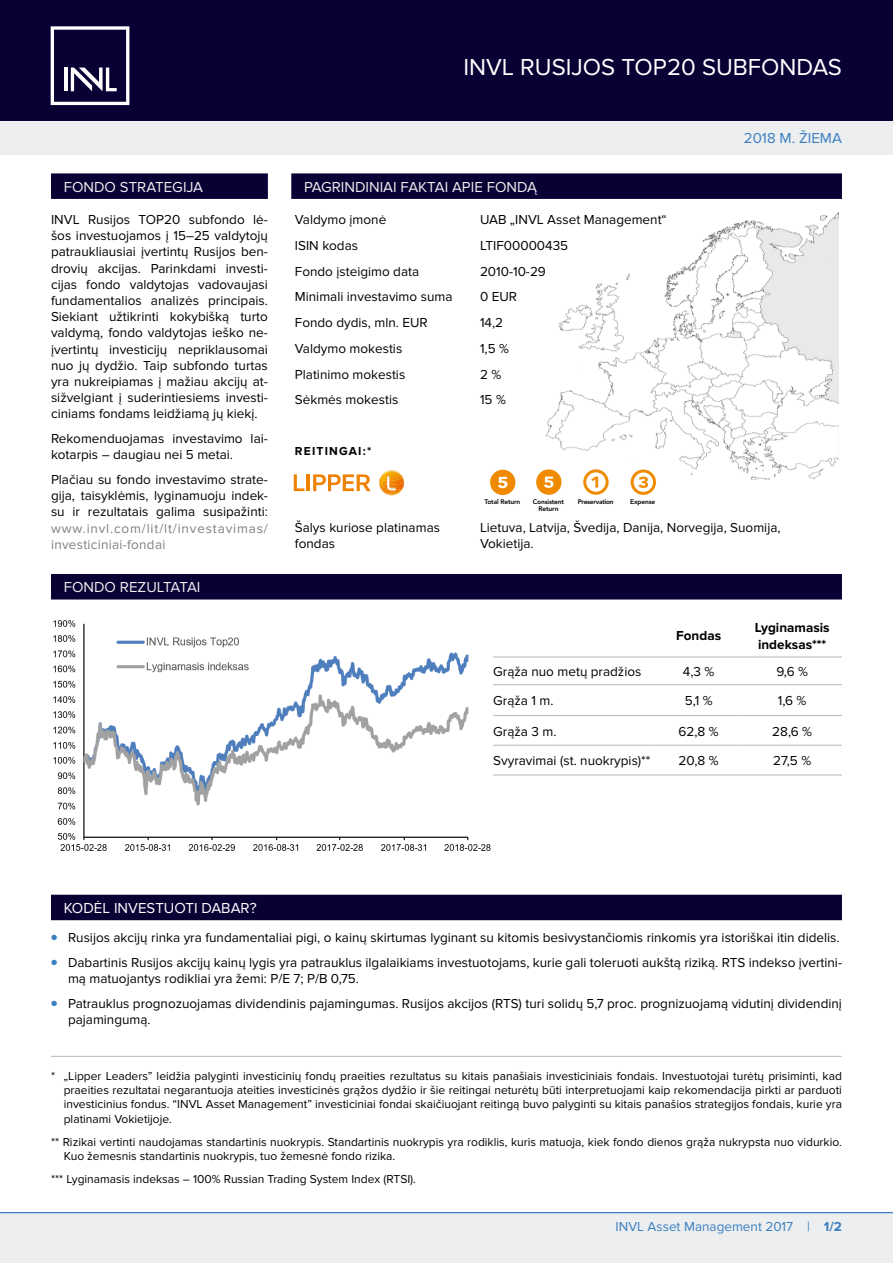
<style>
.page{position:relative;width:893px;height:1263px;background:#fff}
.page>*{position:absolute;margin:0;border:0;box-sizing:border-box;transform-origin:0 0}
.t1{font:24px "Proxima Nova";color:#fff}
.t2{font:15px "Proxima Nova";color:#eceeef}
.t3{font:15px "Proxima Nova";color:#fff}
.t4{font:15px "Proxima Nova";color:#3b7fc2}
.t5{font:13.5px/16.2px "Proxima Nova";color:#000}
.t6{font:13.5px/16.2px "Proxima Nova";letter-spacing:.065em;color:#807f83}
.t7{font:700 13.5px/16.2px "Proxima Nova";color:#000}
.t8{font:13.5px "Proxima Nova";color:#3b7fc2}
.t9{font:12px/14.4px "Proxima Nova";color:#000;text-align:justify}
.t10{font:700 12px "Proxima Nova";letter-spacing:.1em;color:#000}
.t11{font:800 6.6px/7.2px "Avenir LT Std";letter-spacing:-.025em;color:#000;text-align:center}
.s1{font-weight:300;font-size:9px;color:#3b7fc2}
.s2{font-weight:700}
</style>
<div class="page">
<div style="left:0;top:117px;width:893px;height:37px;background:#eceeef"></div>
<div style="left:0;top:0;width:893px;height:120px;background:#090034"></div>
<div style="left:0;top:1212px;width:893px;height:51px;background:#eceeef"></div>
<hr style="left:0;top:1212px;width:893px;height:1px;background:#3b7fc2">
<svg style="left:51px;top:26px;width:78px;height:79px"></svg>
<img style="left:53px;top:620px;width:438px;height:231px">
<img style="left:545px;top:212px;width:293px;height:267px">
<div style="left:51px;top:574px;width:791px;height:25px;background:#090034"></div>
<div style="left:490px;top:470px;width:25px;height:25px;background:#f08b00;border-radius:50%"></div>
<svg style="left:498px;top:477px;width:9px;height:11px"></svg>
<div style="left:536px;top:469px;width:25px;height:26px;background:#f08b00;border-radius:50%"></div>
<svg style="left:544px;top:477px;width:9px;height:11px"></svg>
<svg style="left:583px;top:469px;width:26px;height:26px"></svg>
<svg style="left:631px;top:469px;width:25px;height:26px"></svg>
<hr style="left:493px;top:657px;width:162px;height:1px;background:#b6b7bb">
<hr style="left:655px;top:657px;width:87px;height:1px;background:#b6b7bb">
<hr style="left:742px;top:657px;width:100px;height:1px;background:#b6b7bb">
<hr style="left:493px;top:684px;width:162px;height:1px;background:#b6b7bb">
<hr style="left:655px;top:684px;width:87px;height:1px;background:#b6b7bb">
<hr style="left:742px;top:684px;width:100px;height:1px;background:#b6b7bb">
<hr style="left:493px;top:715px;width:162px;height:1px;background:#b6b7bb">
<hr style="left:655px;top:715px;width:87px;height:1px;background:#b6b7bb">
<hr style="left:742px;top:715px;width:100px;height:1px;background:#b6b7bb">
<hr style="left:493px;top:745px;width:162px;height:1px;background:#b6b7bb">
<hr style="left:655px;top:745px;width:87px;height:1px;background:#b6b7bb">
<hr style="left:742px;top:745px;width:100px;height:1px;background:#b6b7bb">
<hr style="left:493px;top:775px;width:162px;height:1px;background:#b6b7bb">
<hr style="left:655px;top:775px;width:87px;height:1px;background:#b6b7bb">
<hr style="left:742px;top:775px;width:100px;height:1px;background:#b6b7bb">
<div style="left:51px;top:895px;width:791px;height:25px;background:#090034"></div>
<hr style="left:51px;top:1056px;width:791px;height:1px;background:#b6b7bb">
<div style="left:51px;top:173px;width:217px;height:26px;background:#090034"></div>
<div style="left:291px;top:173px;width:551px;height:26px;background:#090034"></div>
<svg style="left:294px;top:474px;width:10px;height:17px"></svg>
<hr style="left:307px;top:474px;width:3px;height:17px;background:#ef8100">
<svg style="left:313px;top:474px;width:58px;height:17px"></svg>
<svg style="left:379px;top:470px;width:25px;height:25px"></svg>
<img style="left:381px;top:486px;width:14px;height:8px">
<img style="left:387px;top:475px;width:9px;height:15px">
<h1 class="t1" style="left:463px;top:54px;width:380px">INVL RUSIJOS TOP20 SUBFONDAS</h1>
<p class="t2" style="left:64px;top:178px;width:141px">FONDO STRATEGIJA</p>
<p class="t2" style="left:304px;top:178px;width:234px">PAGRINDINIAI FAKTAI APIE FONDĄ</p>
<p class="t4" style="left:744px;top:130px;width:100px">2018 M. ŽIEMA</p>
<p class="t5" style="left:51px;top:212px;width:218px;text-align:justify">INVL Rusijos TOP20 subfondo lė&shy;šos investuojamos į 15–25 valdytojų patraukliausiai įvertintų Rusijos ben&shy;drovių akcijas. Parinkdami investi&shy;cijas fondo valdytojas vadovaujasi fundamentalios analizės principais.<br>Siekiant užtikrinti kokybišką turto valdymą, fondo valdytojas ieško ne&shy;įvertintų investicijų nepriklausomai nuo jų dydžio. Taip subfondo turtas yra nukreipiamas į mažiau akcijų at&shy;sižvelgiant į suderintiesiems investi&shy;ciniams fondams leidžiamą jų kiekį.</p>
<p class="t5" style="left:51px;top:431px;width:218px">Rekomenduojamas investavimo lai&shy;kotarpis – daugiau nei 5 metai.</p>
<p class="t5" style="left:51px;top:472px;width:218px;text-align:justify">Plačiau su fondo investavimo strate&shy;gija, taisyklėmis, lyginamuoju indek&shy;su ir rezultatais galima susipažinti:</p>
<p class="t6" style="left:51px;top:520px;width:218px">www.invl.com/lit/lt/investavimas/ investiciniai-fondai</p>
<p class="t2" style="left:64px;top:579px;width:138px">FONDO REZULTATAI</p>
<p class="t5" style="left:295px;top:212px;width:93px">Valdymo įmonė</p>
<p class="t5" style="left:480px;top:212px;width:188px">UAB „INVL Asset Management“</p>
<p class="t5" style="left:295px;top:238px;width:65px">ISIN kodas</p>
<p class="t5" style="left:480px;top:238px;width:90px">LTIF00000435</p>
<p class="t5" style="left:295px;top:263px;width:126px">Fondo įsteigimo data</p>
<p class="t5" style="left:480px;top:263px;width:67px">2010-10-29</p>
<p class="t5" style="left:295px;top:289px;width:159px">Minimali investavimo suma</p>
<p class="t5" style="left:480px;top:289px;width:39px">0 EUR</p>
<p class="t5" style="left:295px;top:315px;width:134px">Fondo dydis, mln. EUR</p>
<p class="t5" style="left:480px;top:315px;width:25px">14,2</p>
<p class="t5" style="left:295px;top:341px;width:109px">Valdymo mokestis</p>
<p class="t5" style="left:480px;top:341px;width:30px">1,5 %</p>
<p class="t5" style="left:295px;top:366px;width:112px">Platinimo mokestis</p>
<p class="t5" style="left:480px;top:366px;width:23px">2 %</p>
<p class="t5" style="left:295px;top:392px;width:105px">Sėkmės mokestis</p>
<p class="t5" style="left:480px;top:392px;width:27px">15 %</p>
<p class="t10" style="left:295px;top:444px;width:78px">REITINGAI:*</p>
<p class="t11" style="left:484px;top:498px;width:37px">Total Return</p>
<p class="t11" style="left:533px;top:498px;width:33px">Consistent<br>Return</p>
<p class="t11" style="left:578px;top:498px;width:38px">Preservation</p>
<p class="t11" style="left:630px;top:498px;width:27px">Expense</p>
<p class="t5" style="left:295px;top:519px;width:147px">Šalys kuriose platinamas fondas</p>
<p class="t5" style="left:480px;top:519px;width:302px">Lietuva, Latvija, Švedija, Danija, Norvegija, Suomija,<br>Vokietija.</p>
<p class="t7" style="left:676px;top:628px;width:46px">Fondas</p>
<p class="t7" style="left:755px;top:620px;width:76px">Lyginamasis indeksas***</p>
<p class="t5" style="left:493px;top:664px;width:150px">Grąža nuo metų pradžios</p>
<p class="t5" style="left:683px;top:664px;width:33px">4,3 %</p>
<p class="t5" style="left:776px;top:664px;width:33px">9,6 %</p>
<p class="t5" style="left:493px;top:693px;width:62px">Grąža 1 m.</p>
<p class="t5" style="left:685px;top:693px;width:29px">5,1 %</p>
<p class="t5" style="left:778px;top:693px;width:30px">1,6 %</p>
<p class="t5" style="left:493px;top:723px;width:65px">Grąža 3 m.</p>
<p class="t5" style="left:678px;top:723px;width:42px">62,8 %</p>
<p class="t5" style="left:772px;top:723px;width:41px">28,6 %</p>
<p class="t5" style="left:493px;top:753px;width:159px">Svyravimai (st. nuokrypis)**</p>
<p class="t5" style="left:679px;top:753px;width:42px">20,8 %</p>
<p class="t5" style="left:773px;top:753px;width:40px">27,5 %</p>
<p class="t3" style="left:64px;top:899px;width:194px">KODĖL INVESTUOTI DABAR?</p>
<p class="t5" style="left:51px;top:929px;width:790px"><span class="s1">●</span> Rusijos akcijų rinka yra fundamentaliai pigi, o kainų skirtumas lyginant su kitomis besivystančiomis rinkomis yra istoriškai itin didelis.</p>
<p class="t5" style="left:68px;top:954px;width:775px;text-indent:-17px"><span class="s1">●</span> Dabartinis Rusijos akcijų kainų lygis yra patrauklus ilgalaikiams investuotojams, kurie gali toleruoti aukštą riziką. RTS indekso įvertini&shy;mą matuojantys rodikliai yra žemi: P/E 7; P/B 0,75.</p>
<p class="t5" style="left:68px;top:995px;width:775px;text-indent:-17px"><span class="s1">●</span> Patrauklus prognozuojamas dividendinis pajamingumas. Rusijos akcijos (RTS) turi solidų 5,7 proc. prognizuojamą vidutinį dividendinį pajamingumą.</p>
<p class="t9" style="left:64px;top:1068px;width:780px;text-indent:-13px">* „Lipper Leaders” leidžia palyginti investicinių fondų praeities rezultatus su kitais panašiais investiciniais fondais. Investuotojai turėtų prisiminti, kad praeities rezultatai negarantuoja ateities investicinės grąžos dydžio ir šie reitingai neturėtų būti interpretuojami kaip rekomendacija pirkti ar parduoti investicinius fondus. “INVL Asset Management” investiciniai fondai skaičiuojant reitingą buvo palyginti su kitais panašios strategijos fondais, kurie yra platinami Vokietijoje.</p>
<p class="t9" style="left:64px;top:1135px;width:780px;text-indent:-13px">** Rizikai vertinti naudojamas standartinis nuokrypis. Standartinis nuokrypis yra rodiklis, kuris matuoja, kiek fondo dienos grąža nukrypsta nuo vidurkio.<br>Kuo žemesnis standartinis nuokrypis, tuo žemesnė fondo rizika.</p>
<p class="t9" style="left:51px;top:1172px;width:366px">*** Lyginamasis indeksas – 100% Russian Trading System Index (RTSI).</p>
<p class="t8" style="left:616px;top:1219px;width:228px">INVL Asset Management 2017 | <span class="s2">1/2</span></p>
</div>
